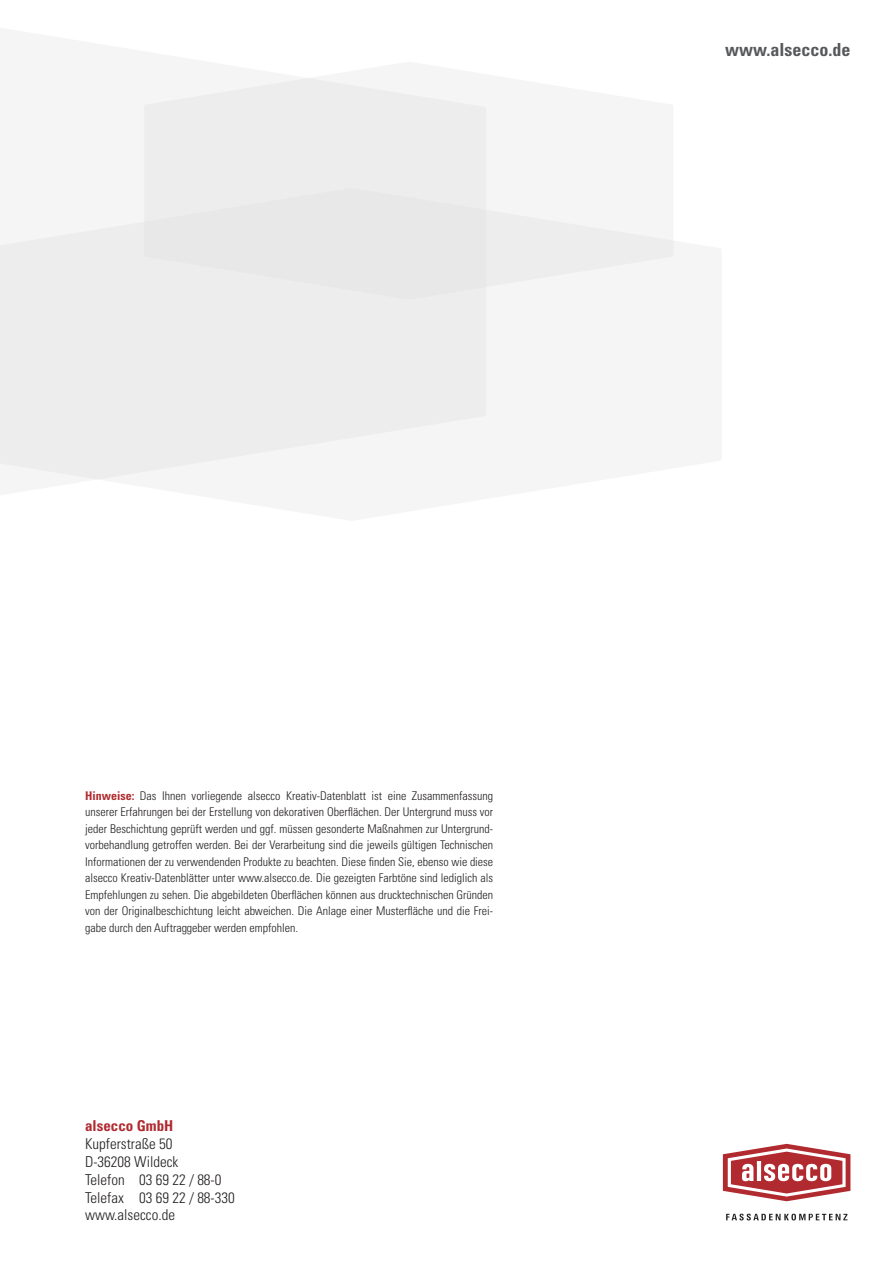
<style>
.page{position:relative;width:893px;height:1263px;background:#fff}
.page>*{position:absolute;margin:0;border:0;box-sizing:border-box;transform-origin:0 0}
.t1{font:700 condensed 18px "Univers LT Std";color:#57585a}
.t2{font:300 condensed 15px/17.9px "Univers LT Std";color:#231f20}
.t3{font:700 condensed 15px "Univers LT Std";color:#b02a2f}
.t4{font:300 condensed 12px/16.5px "Univers LT Std";color:#231f20;text-align:justify}
.s1{font-weight:700;color:#b02a2f}
</style>
<div class="page">
<div style="left:0;top:221px;width:674px;height:258px;background:#ededed"></div>
<div style="left:144px;top:78px;width:529px;height:222px;background:#ededed"></div>
<svg style="left:726px;top:1214px;width:121px;height:6px"></svg>
<svg style="left:723px;top:1144px;width:127px;height:57px"></svg>
<h1 class="t1" style="left:725px;top:38px;width:127px">www.alsecco.de</h1>
<p class="t4" style="left:85px;top:787px;width:410px"><span class="s1">Hinweise:</span> Das Ihnen vorliegende alsecco Kreativ-Datenblatt ist eine Zusammenfassung unserer Erfahrungen bei der Erstellung von dekorativen Oberflächen. Der Untergrund muss vor jeder Beschichtung geprüft werden und ggf. müssen gesonderte Maßnahmen zur Untergrund&shy;vorbehandlung getroffen werden. Bei der Verarbeitung sind die jeweils gültigen Technischen Informationen der zu verwendenden Produkte zu beachten. Diese finden Sie, ebenso wie diese alsecco Kreativ-Datenblätter unter www.alsecco.de. Die gezeigten Farbtöne sind lediglich als Empfehlungen zu sehen. Die abgebildeten Oberflächen können aus drucktechnischen Gründen von der Originalbeschichtung leicht abweichen. Die Anlage einer Musterfläche und die Frei&shy;gabe durch den Auftraggeber werden empfohlen.</p>
<p class="t3" style="left:85px;top:1116px;width:90px">alsecco GmbH</p>
<p class="t2" style="left:85px;top:1134px;width:151px">Kupferstraße 50<br>D-36208 Wildeck<br>Telefon 03 69 22 / 88-0<br>Telefax 03 69 22 / 88-330 www.alsecco.de</p>
</div>
